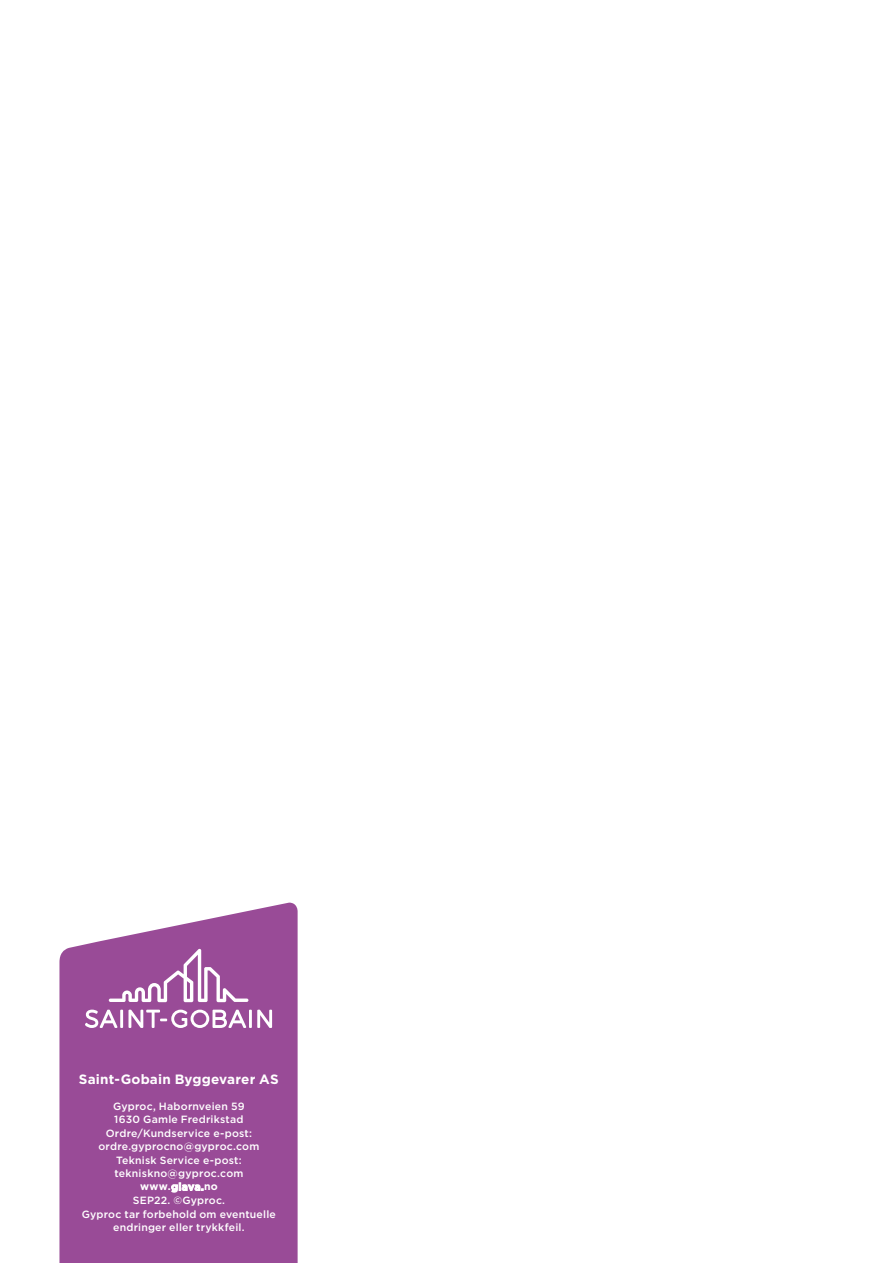
<style>
.page{position:relative;width:893px;height:1263px;background:#fff}
.page>*{position:absolute;margin:0;border:0;box-sizing:border-box;transform-origin:0 0}
.t1{font:700 13.5px "Gotham";letter-spacing:.01em;color:#fff}
.t2{font:500 10.5px/13.5px "Gotham";letter-spacing:.02em;color:#fff;text-align:center}
.t3{font:700 10.5px "Gotham";letter-spacing:.015em;color:#fff}
</style>
<div class="page">
<svg style="left:59px;top:903px;width:239px;height:360px;fill:#994b97"></svg>
<svg style="left:85px;top:1009px;width:32px;height:19px"></svg>
<hr style="left:120px;top:1010px;width:3px;height:18px;background:#fff">
<svg style="left:128px;top:1010px;width:118px;height:18px"></svg>
<hr style="left:249px;top:1010px;width:3px;height:18px;background:#fff">
<svg style="left:257px;top:1010px;width:15px;height:18px"></svg>
<svg style="left:109px;top:949px;width:139px;height:53px"></svg>
<p class="t1" style="left:79px;top:1070px;width:201px">Saint-Gobain Byggevarer AS</p>
<p class="t2" style="left:98px;top:1099px;width:162px">Gyproc, Habornveien 59<br>1630 Gamle Fredrikstad<br>Ordre/Kundservice e-post: ordre.gyprocno@gyproc.com<br>Teknisk Service e-post: tekniskno@gyproc.com</p>
<p class="t3" style="left:140px;top:1180px;width:79px">www.glava.no</p>
<p class="t2" style="left:82px;top:1193px;width:196px">SEP22. ©Gyproc.<br>Gyproc tar forbehold om eventuelle endringer eller trykkfeil.</p>
</div>
